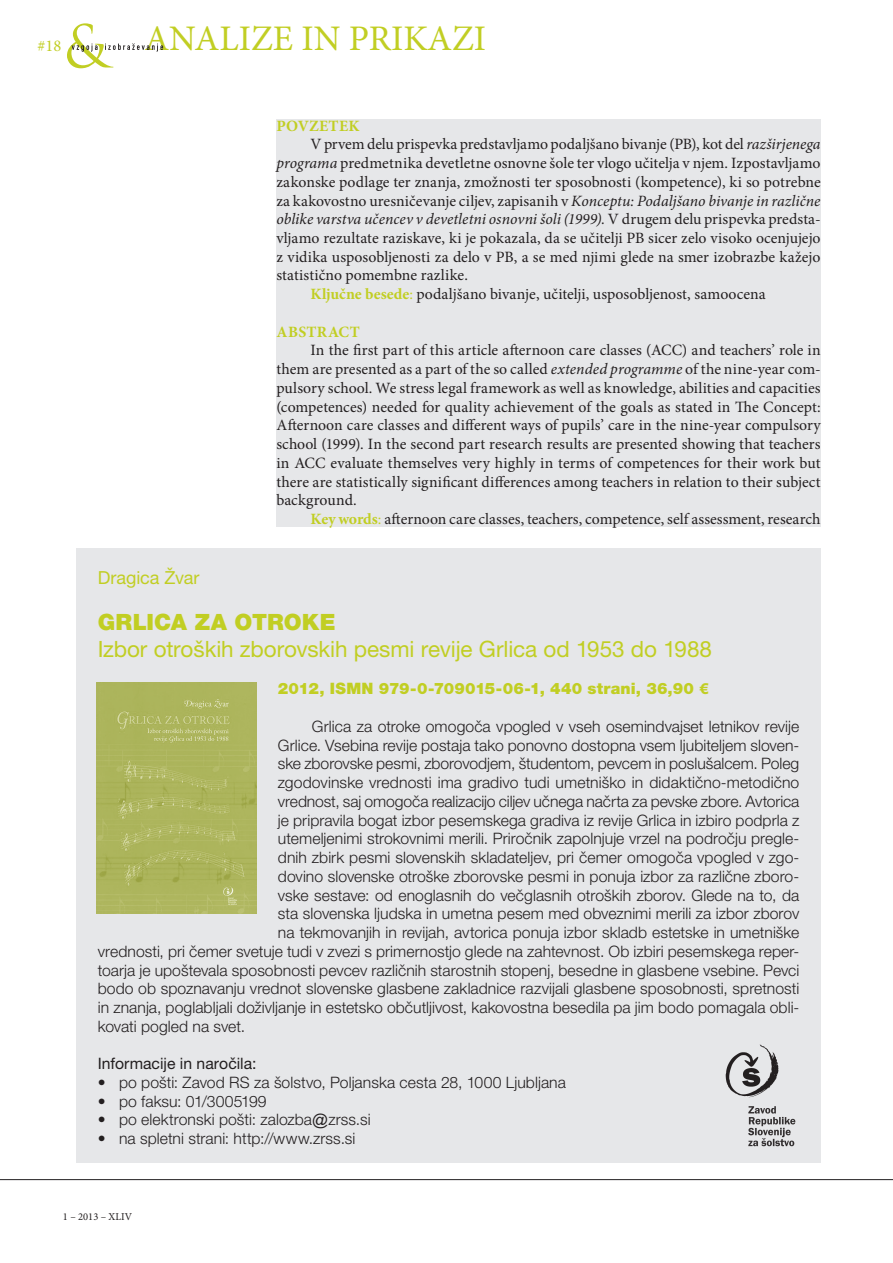
<style>
.page{position:relative;width:893px;height:1263px;background:#fff}
.page>*{position:absolute;margin:0;border:0;box-sizing:border-box;transform-origin:0 0}
.t1{font:36px "Minion Pro";color:#c1ce23}
.t2{font:22.5px "Helvetica Neue";letter-spacing:-.005em;color:#c1ce23}
.t3{font:900 22.5px "Helvetica Neue";letter-spacing:.005em;color:#c1ce23}
.t4{font:18px "Helvetica Neue";color:#c1ce23}
.t5{font:16.5px "Minion Pro";color:#c1ce23}
.t6{font:300 15.75px "Helvetica Neue";letter-spacing:.005em;color:#231f20}
.t7{font:15.75px/18.8px "Minion Pro";color:#231f20;text-align:justify}
.t8{font:italic 15.75px "Minion Pro";color:#231f20}
.t9{font:900 15.75px "Helvetica Neue";letter-spacing:.005em;color:#c1ce23}
.t10{font:15.75px "Helvetica Neue";color:#231f20}
.t11{font:700 15.75px "Minion Pro";letter-spacing:.02em;color:#c1ce23}
.t12{font:10.5px "Minion Pro";color:#231f20}
.s1{font-style:italic}
.s2{font-style:normal}
.s3{font-weight:700;color:#c1ce23}
.s4{color:#c1ce23}
.s5{font-family:"Gill Sans Std";font-weight:700}
.s6{font-family:"AFNA";font-weight:400}
</style>
<div class="page">
<hr style="left:0;top:1179px;width:893px;height:1px;background:#231f20">
<div style="left:276px;top:119px;width:545px;height:408px;background:#e6e7e9"></div>
<svg style="left:67px;top:23px;width:96px;height:45px"></svg>
<div style="left:77px;top:549px;width:744px;height:614px;background:#e6e7e9"></div>
<img style="left:96px;top:683px;width:161px;height:230px">
<img style="left:725px;top:1044px;width:71px;height:103px">
<p class="t5" style="left:38px;top:35px;width:25px">#18</p>
<h1 class="t1" style="left:144px;top:14px;width:343px">ANALIZE IN PRIKAZI</h1>
<p class="t11" style="left:276px;top:114px;width:85px">POVZETEK</p>
<p class="t7" style="left:310px;top:135px;width:512px">V prvem delu prispevka predstavljamo podaljšano bivanje (PB), kot del <span class="s1">razširjenega</span></p>
<p class="t7" style="left:276px;top:154px;width:546px"><span class="s1">programa</span> predmetnika devetletne osnovne šole ter vlogo učitelja v njem. Izpostavljamo</p>
<p class="t7" style="left:276px;top:172px;width:546px">zakonske podlage ter znanja, zmožnosti ter sposobnosti (kompetence), ki so potrebne</p>
<p class="t7" style="left:276px;top:191px;width:546px">za kakovostno uresničevanje ciljev, zapisanih v <span class="s1">Konceptu: Podaljšano bivanje in različne</span></p>
<p class="t8" style="left:276px;top:208px;width:546px">oblike varstva učencev v devetletni osnovni šoli (1999). <span class="s2">V drugem delu prispevka predsta-</span></p>
<p class="t7" style="left:276px;top:229px;width:546px">vljamo rezultate raziskave, ki je pokazala, da se učitelji PB sicer zelo visoko ocenjujejo</p>
<p class="t7" style="left:276px;top:247px;width:546px">z vidika usposobljenosti za delo v PB, a se med njimi glede na smer izobrazbe kažejo</p>
<p class="t7" style="left:276px;top:266px;width:193px">statistično pomembne razlike.</p>
<p class="t7" style="left:310px;top:285px;width:457px"><span class="s3">Ključne besede</span><span class="s4">:</span> podaljšano bivanje, učitelji, usposobljenost, samoocena</p>
<p class="t11" style="left:276px;top:321px;width:85px">ABSTRACT</p>
<p class="t7" style="left:276px;top:341px;width:546px;text-indent:34px">In the first part of this article afternoon care classes (ACC) and teachers’ role in them are presented as a part of the so called <span class="s1">extended programme</span> of the nine-year com&shy;pulsory school. We stress legal framework as well as knowledge, abilities and capacities (competences) needed for quality achievement of the goals as stated in The Concept:<br>Afternoon care classes and different ways of pupils’ care in the nine-year compulsory school (1999). In the second part research results are presented showing that teachers in ACC evaluate themselves very highly in terms of competences for their work but there are statistically significant differences among teachers in relation to their subject background.</p>
<p class="t7" style="left:310px;top:510px;width:512px"><span class="s3">Key words</span><span class="s4">:</span> afternoon care classes, teachers, competence, self assessment, research</p>
<p class="t4" style="left:98px;top:567px;width:103px">Dragica @var</p>
<h2 class="t3" style="left:98px;top:608px;width:239px">GRLICA ZA OTROKE</h2>
<h2 class="t2" style="left:98px;top:635px;width:616px">Izbor otroških zborovskih pesmi revije Grlica od 1953 do 1988</h2>
<p class="t9" style="left:278px;top:679px;width:433px">2012, ISMN 979-0-709015-06-1, 440 strani, 36,90 <span class="s5">€</span></p>
<p class="t6" style="left:312px;top:717px;width:489px">Grlica za otroke omogo~a vpogled v vseh osemindvajset letnikov revije</p>
<p class="t6" style="left:278px;top:735px;width:523px">Grlice. Vsebina revije postaja tako ponovno dostopna vsem ljubiteljem sloven-</p>
<p class="t6" style="left:278px;top:754px;width:523px">ske zborovske pesmi, zborovodjem, študentom, pevcem in poslušalcem. Poleg</p>
<p class="t6" style="left:278px;top:773px;width:523px">zgodovinske vrednosti ima gradivo tudi umetniško in didakti~no-metodi~no</p>
<p class="t6" style="left:278px;top:791px;width:523px">vrednost, saj omogo~a realizacijo ciljev u~nega na~rta za pevske zbore. Avtorica</p>
<p class="t6" style="left:278px;top:810px;width:523px">je pripravila bogat izbor pesemskega gradiva iz revije Grlica in izbiro podprla z</p>
<p class="t6" style="left:278px;top:829px;width:523px">utemeljenimi strokovnimi merili. Priro~nik zapolnjuje vrzel na podro~ju pregle-</p>
<p class="t6" style="left:278px;top:848px;width:523px">dnih zbirk pesmi slovenskih skladateljev, pri ~emer omogo~a vpogled v zgo-</p>
<p class="t6" style="left:278px;top:866px;width:523px">dovino slovenske otroške zborovske pesmi in ponuja izbor za razli~ne zboro-</p>
<p class="t6" style="left:278px;top:885px;width:523px">vske sestave: od enoglasnih do ve~glasnih otroških zborov. Glede na to, da</p>
<p class="t6" style="left:278px;top:904px;width:523px">sta slovenska ljudska in umetna pesem med obveznimi merili za izbor zborov</p>
<p class="t6" style="left:278px;top:923px;width:523px">na tekmovanjih in revijah, avtorica ponuja izbor skladb estetske in umetniške</p>
<p class="t6" style="left:98px;top:941px;width:703px">vrednosti, pri ~emer svetuje tudi v zvezi s primernostjo glede na zahtevnost. Ob izbiri pesemskega reper-</p>
<p class="t6" style="left:98px;top:960px;width:703px">toarja je upoštevala sposobnosti pevcev razli~nih starostnih stopenj, besedne in glasbene vsebine. Pevci</p>
<p class="t6" style="left:98px;top:979px;width:703px">bodo ob spoznavanju vrednot slovenske glasbene zakladnice razvijali glasbene sposobnosti, spretnosti</p>
<p class="t6" style="left:98px;top:998px;width:703px">in znanja, poglabljali do`ivljanje in estetsko ob~utljivost, kakovostna besedila pa jim bodo pomagala obli-</p>
<p class="t6" style="left:98px;top:1016px;width:149px">kovati pogled na svet.</p>
<p class="t10" style="left:98px;top:1054px;width:160px">Informacije in naro~ila:</p>
<p class="t6" style="left:98px;top:1073px;width:470px">• po pošti: Zavod RS za šolstvo, Poljanska cesta 28, 1000 Ljubljana</p>
<p class="t6" style="left:98px;top:1091px;width:170px">• po faksu: 01/3005199</p>
<p class="t6" style="left:98px;top:1110px;width:274px">• po elektronski pošti: zalozba<span class="s6">@</span>zrss.si</p>
<p class="t6" style="left:98px;top:1129px;width:259px">• na spletni strani: http://www.zrss.si</p>
<p class="t12" style="left:63px;top:1210px;width:71px">1 – 2013 – XLIV</p>
</div>
